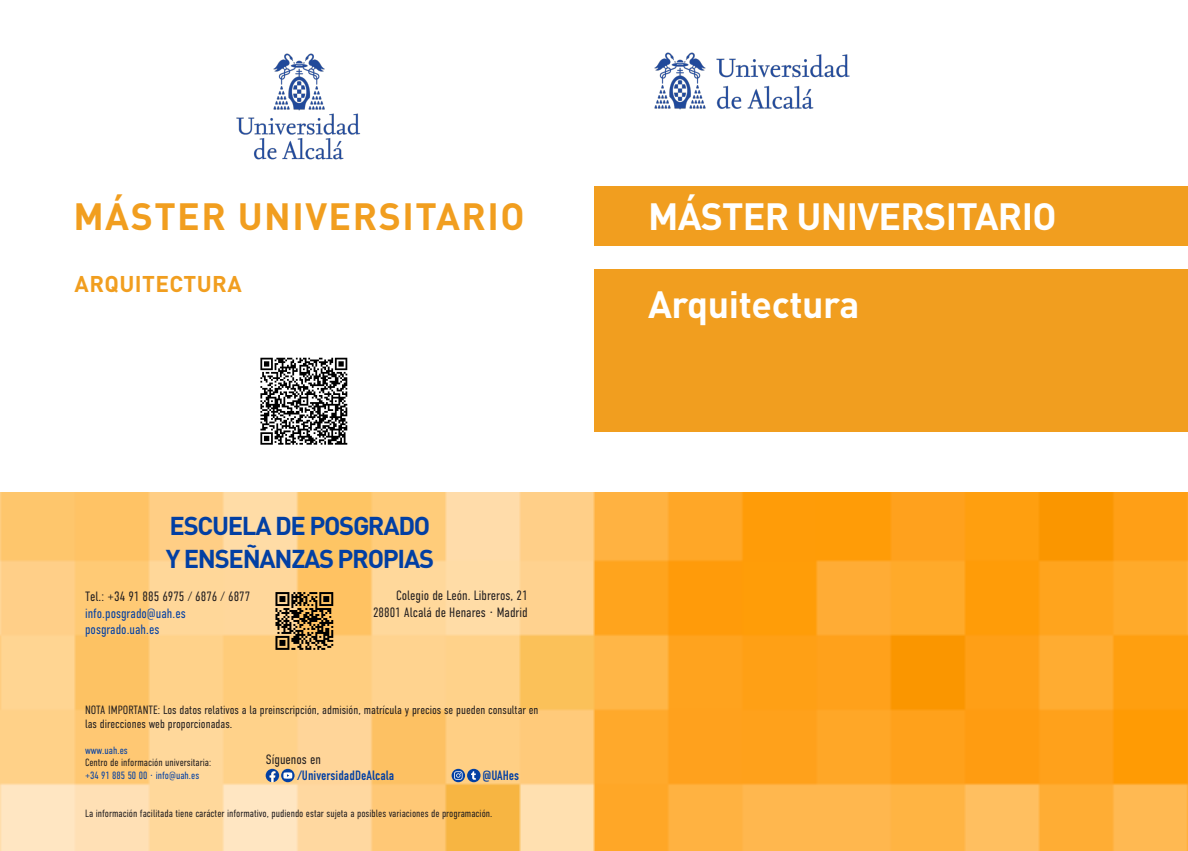
<style>
.page{position:relative;width:1188px;height:851px;background:#fff}
.page>*{position:absolute;margin:0;border:0;box-sizing:border-box;transform-origin:0 0}
.t1{font:700 37.5px "DIN Pro";letter-spacing:-.02em;color:#fff}
.t2{font:700 37.5px "DIN Pro";letter-spacing:.04em;color:#f19e1f}
.t3{font:700 25.5px "DIN Pro";letter-spacing:-.05em;color:#023fa3}
.t4{font:700 22.5px "DIN Pro";letter-spacing:.02em;color:#f19e1f}
.t5{font:300 13.5px/16.2px "DIN Condensed";color:#023fa3}
.t6{font:300 13.5px "DIN Condensed";color:#231f20}
.t7{font:13.5px "DIN Condensed";color:#023fa3}
.t8{font:300 12px/14.4px "DIN Condensed";color:#231f20}
.t9{font:300 10.5px "DIN Condensed";color:#231f20}
.t10{font:300 10.5px "DIN Condensed";color:#023fa3}
.s1{color:#231f20}
</style>
<div class="page">
<img style="left:0;top:492px;width:1188px;height:358px">
<img style="left:654px;top:52px;width:196px;height:58px">
<img style="left:273px;top:53px;width:52px;height:52px">
<img style="left:236px;top:105px;width:124px;height:30px">
<img style="left:251px;top:133px;width:110px;height:27px">
<div style="left:594px;top:186px;width:594px;height:60px;background:#f19e1f"></div>
<div style="left:594px;top:269px;width:594px;height:162px;background:#f19e1f"></div>
<svg style="left:275px;top:592px;width:58px;height:57px;background:#796039"></svg>
<svg style="left:467px;top:768px;width:14px;height:14px"></svg>
<svg style="left:471px;top:771px;width:5px;height:8px"></svg>
<svg style="left:452px;top:768px;width:13px;height:14px"></svg>
<svg style="left:454px;top:771px;width:9px;height:8px"></svg>
<svg style="left:281px;top:768px;width:14px;height:14px"></svg>
<svg style="left:266px;top:768px;width:26px;height:14px"></svg>
<svg style="left:260px;top:357px;width:87px;height:87px"></svg>
<p class="t2" style="left:73px;top:191px;width:453px">MÁSTER UNIVERSITARIO</p>
<p class="t4" style="left:75px;top:268px;width:169px">ARQUITECTURA</p>
<p class="t3" style="left:170px;top:508px;width:262px">ESCUELA DE POSGRADO</p>
<p class="t3" style="left:166px;top:541px;width:270px">Y ENSEÑANZAS PROPIAS</p>
<p class="t5" style="left:85px;top:588px;width:167px"><span class="s1">Tel.: +34 91 885 6975 / 6876 / 6877 </span>info.posgrado@uah.es posgrado.uah.es</p>
<p class="t6" style="left:396px;top:588px;width:133px">Colegio de León. Libreros, 21</p>
<p class="t6" style="left:373px;top:604px;width:156px">28801 Alcalá de Henares · Madrid</p>
<p class="t8" style="left:85px;top:702px;width:455px">NOTA IMPORTANTE: Los datos relativos a la preinscripción, admisión, matrícula y precios se pueden consultar en las direcciones web proporcionadas.</p>
<p class="t10" style="left:85px;top:744px;width:44px">www.uah.es</p>
<p class="t9" style="left:85px;top:756px;width:128px">Centro de información universitaria:</p>
<p class="t10" style="left:85px;top:769px;width:116px">+34 91 885 50 00 · info@uah.es</p>
<p class="t9" style="left:85px;top:807px;width:409px">La información facilitada tiene carácter informativo, pudiendo estar sujeta a posibles variaciones de programación.</p>
<p class="t6" style="left:266px;top:751px;width:57px">Síguenos en</p>
<p class="t7" style="left:297px;top:768px;width:98px">/UniversidadDeAlcala</p>
<p class="t7" style="left:482px;top:768px;width:38px">@UAHes</p>
<p class="t1" style="left:648px;top:191px;width:410px">MÁSTER UNIVERSITARIO</p>
<p class="t1" style="left:648px;top:279px;width:213px">Arquitectura</p>
</div>
